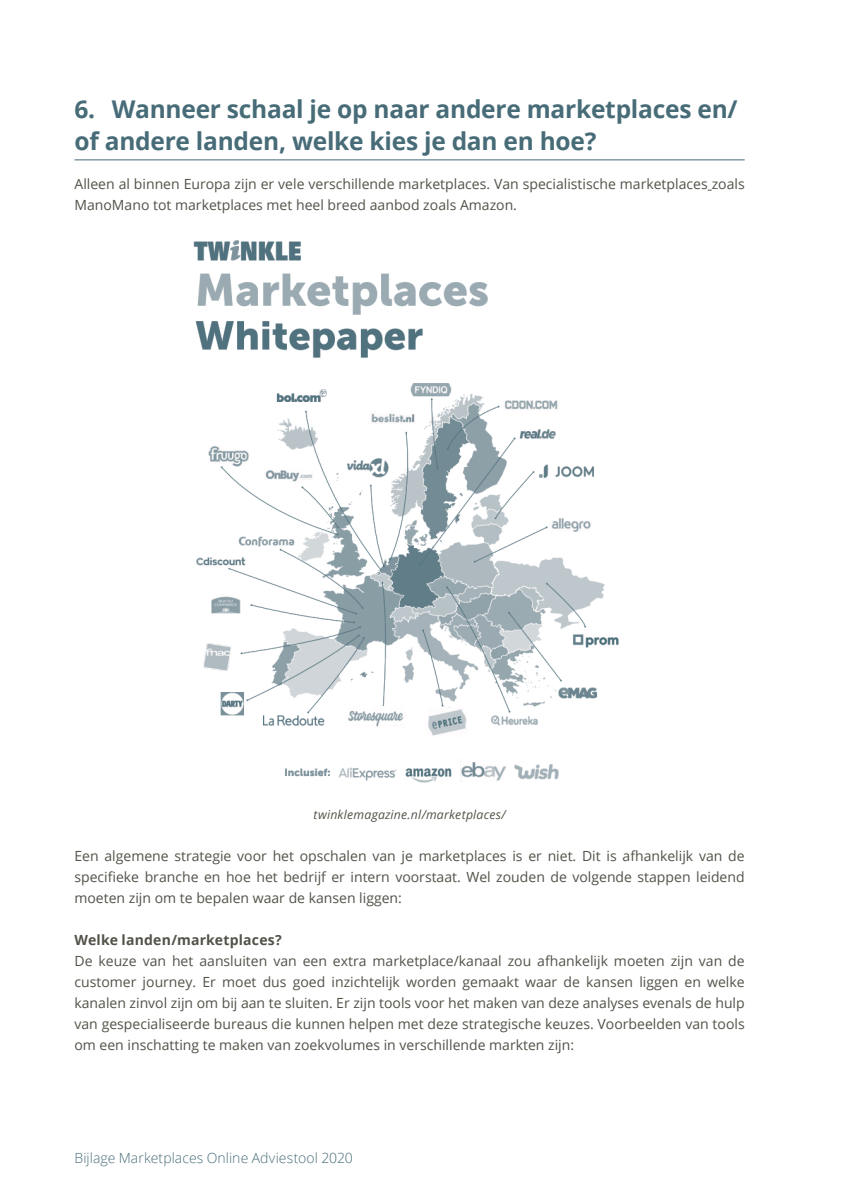
<style>
.page{position:relative;width:844px;height:1191px;background:#fff}
.page>*{position:absolute;margin:0;border:0;box-sizing:border-box;transform-origin:0 0}
._2020_HFST_kop_onder{font:700 24.5px/31.5px "Open Sans";letter-spacing:-.01em;color:#476c78}
.t1{font:14px/21px "Open Sans";color:#535249;text-align:justify}
.t2{font:300 14px "Open Sans";letter-spacing:.005em;color:#476c78}
._2020_Tussenkop{font:700 14px "Open Sans";letter-spacing:.015em;color:#535249}
.t3{font:italic 12.25px "Open Sans";letter-spacing:.02em;color:#535249}
</style>
<div class="page">
<hr style="left:74px;top:159px;width:670px;height:1px;background:#476c78">
<img style="left:193px;top:240px;width:426px;height:542px">
<p class="_2020_HFST_kop_onder" style="left:74px;top:93px;width:664px">6. Wanneer schaal je op naar andere marketplaces en/ of andere landen, welke kies je dan en hoe?</p>
<p class="t1" style="left:74px;top:173px;width:671px">Alleen al binnen Europa zijn er vele verschillende marketplaces. Van specialistische marketplaces zoals<br>ManoMano tot marketplaces met heel breed aanbod zoals Amazon.</p>
<p class="t3" style="left:313px;top:806px;width:194px">twinklemagazine.nl/marketplaces/</p>
<p class="t1" style="left:74px;top:845px;width:671px">Een algemene strategie voor het opschalen van je marketplaces is er niet. Dit is afhankelijk van de specifieke branche en hoe het bedrijf er intern voorstaat. Wel zouden de volgende stappen leidend moeten zijn om te bepalen waar de kansen liggen:</p>
<h4 class="_2020_Tussenkop" style="left:74px;top:930px;width:209px">Welke landen/marketplaces?</h4>
<p class="t1" style="left:74px;top:950px;width:671px">De keuze van het aansluiten van een extra marketplace/kanaal zou afhankelijk moeten zijn van de customer journey. Er moet dus goed inzichtelijk worden gemaakt waar de kansen liggen en welke kanalen zinvol zijn om bij aan te sluiten. Er zijn tools voor het maken van deze analyses evenals de hulp van gespecialiseerde bureaus die kunnen helpen met deze strategische keuzes. Voorbeelden van tools om een inschatting te maken van zoekvolumes in verschillende markten zijn:</p>
<p class="t2" style="left:74px;top:1148px;width:280px">Bijlage Marketplaces Online Adviestool 2020</p>
</div>
